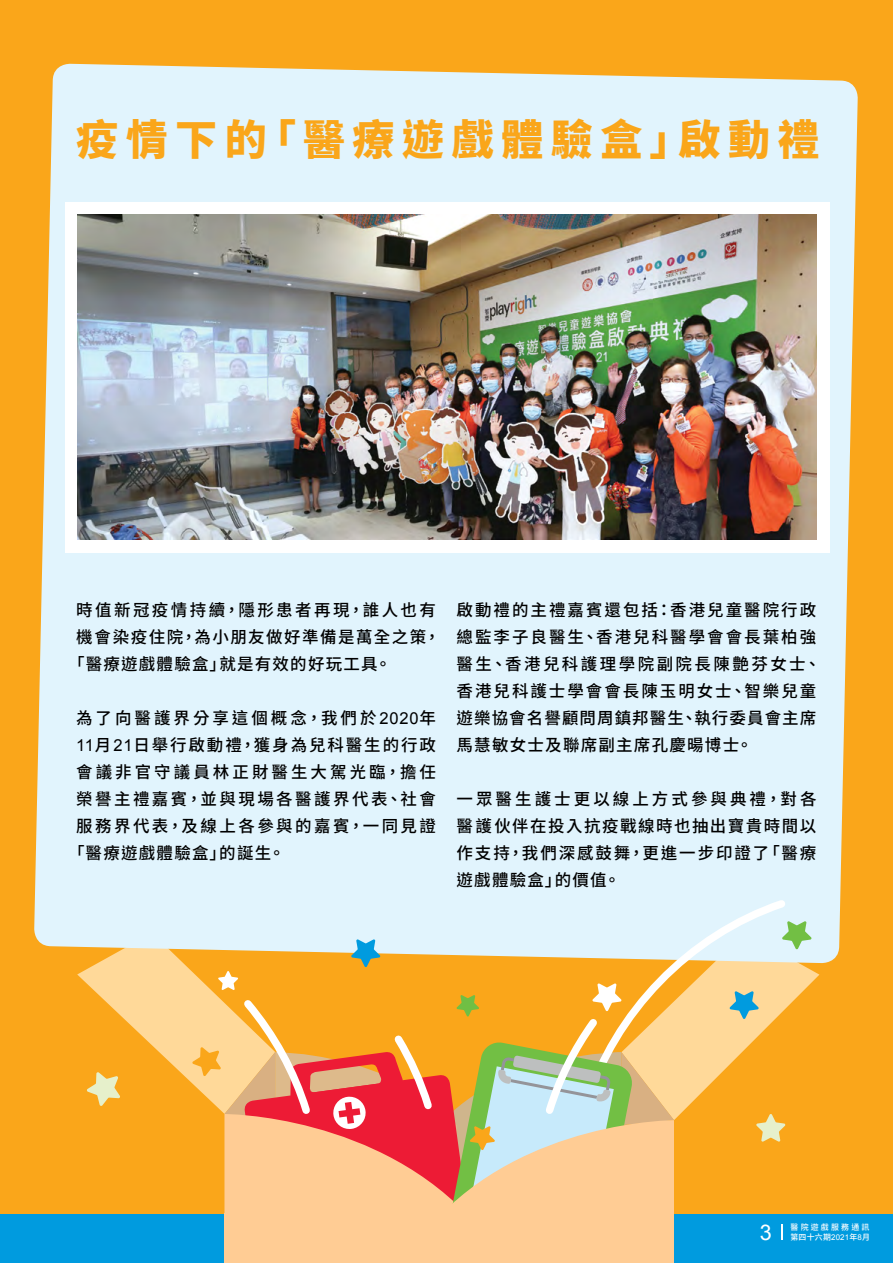
<style>
.page{position:relative;width:893px;height:1263px;background:#faa61a}
.page>*{position:absolute;margin:0;border:0;box-sizing:border-box;transform-origin:0 0}
.t1{font:900 42px "Noto Sans CJ Ktc";letter-spacing:.18em;color:#faa61a}
.t2{font:21.6px "Arial";color:#fff}
.t3{font:500 16.5px/27px "Noto Sans CJ Ktc";letter-spacing:.12em;color:#000}
.t4{font:500 16.5px "Noto Sans CJ Ktc";letter-spacing:.15em;color:#000}
.t5{font:500 16.5px "Noto Sans CJ Ktc";letter-spacing:.075em;color:#000}
.t6{font:500 16.5px "Noto Sans CJ Ktc";letter-spacing:.09em;color:#000}
.t7{font:500 16.5px "Noto Sans CJ Ktc";letter-spacing:.18em;color:#000}
.t8{font:500 16.5px "Noto Sans CJ Ktc";letter-spacing:.185em;color:#000}
.t9{font:500 7.95px/9.4px "Noto Sans CJ Ktc";letter-spacing:.28em;color:#fff}
.s1{font-family:"Arial";font-weight:400}
</style>
<div class="page">
<div style="left:0;top:1215px;width:893px;height:48px;background:#009bdf"></div>
<div style="left:34px;top:63px;width:824px;height:900px;background:#e1f4fd"></div>
<div style="left:65px;top:203px;width:764px;height:350px;background:#fff"></div>
<img style="left:77px;top:215px;width:740px;height:324px">
<div style="left:576px;top:894px;width:215px;height:27px;background:#e1f4fd"></div>
<svg style="left:77px;top:921px;width:742px;height:319px"></svg>
<div style="left:224px;top:1213px;width:450px;height:50px;background:#ffcc94"></div>
<h1 class="t1" style="left:76px;top:116px;width:745px">疫情下的「醫療遊戲體驗盒」啟動禮</h1>
<p class="t4" style="left:76px;top:601px;width:361px">時值新冠疫情持續，隱形患者再現，誰人也有</p>
<p class="t6" style="left:76px;top:628px;width:365px">機會染疫住院，為小朋友做好準備是萬全之策，</p>
<p class="t5" style="left:68px;top:655px;width:325px">「醫療遊戲體驗盒」就是有效的好玩工具。</p>
<p class="t7" style="left:76px;top:709px;width:361px">為了向醫護界分享這個概念，我們於<span class="s1">2020</span>年</p>
<p class="t3" style="left:76px;top:732px;width:361px"><span class="s1">11</span>月<span class="s1">21</span>日舉行啟動禮，獲身為兒科醫生的行政</p>
<p class="t8" style="left:76px;top:763px;width:361px">會議非官守議員林正財醫生大駕光臨，擔任</p>
<p class="t4" style="left:76px;top:790px;width:361px">榮譽主禮嘉賓，並與現場各醫護界代表、社會</p>
<p class="t4" style="left:76px;top:817px;width:361px">服務界代表，及線上各參與的嘉賓，一同見證</p>
<p class="t5" style="left:68px;top:844px;width:218px">「醫療遊戲體驗盒」的誕生。</p>
<p class="t3" style="left:457px;top:597px;width:366px">啟動禮的主禮嘉賓還包括：香港兒童醫院行政總監李子良醫生、香港兒科醫學會會長葉柏強醫生、香港兒科護理學院副院長陳艶芬女士、香港兒科護士學會會長陳玉明女士、智樂兒童遊樂協會名譽顧問周鎮邦醫生、執行委員會主席馬慧敏女士及聯席副主席孔慶暘博士。</p>
<p class="t3" style="left:457px;top:786px;width:361px;text-align:justify">一眾醫生護士更以線上方式參與典禮，對各醫護伙伴在投入抗疫戰線時也抽出寶貴時間以作支持，我們深感鼓舞，更進一步印證了「醫療遊戲體驗盒」的價值。</p>
<h2 class="t2" style="left:760px;top:1218px;width:14px">3</h2>
<p class="t9" style="left:790px;top:1223px;width:81px">醫院遊戲服務通訊第四十六期<span class="s1">2021</span>年<span class="s1">8</span>月</p>
</div>
